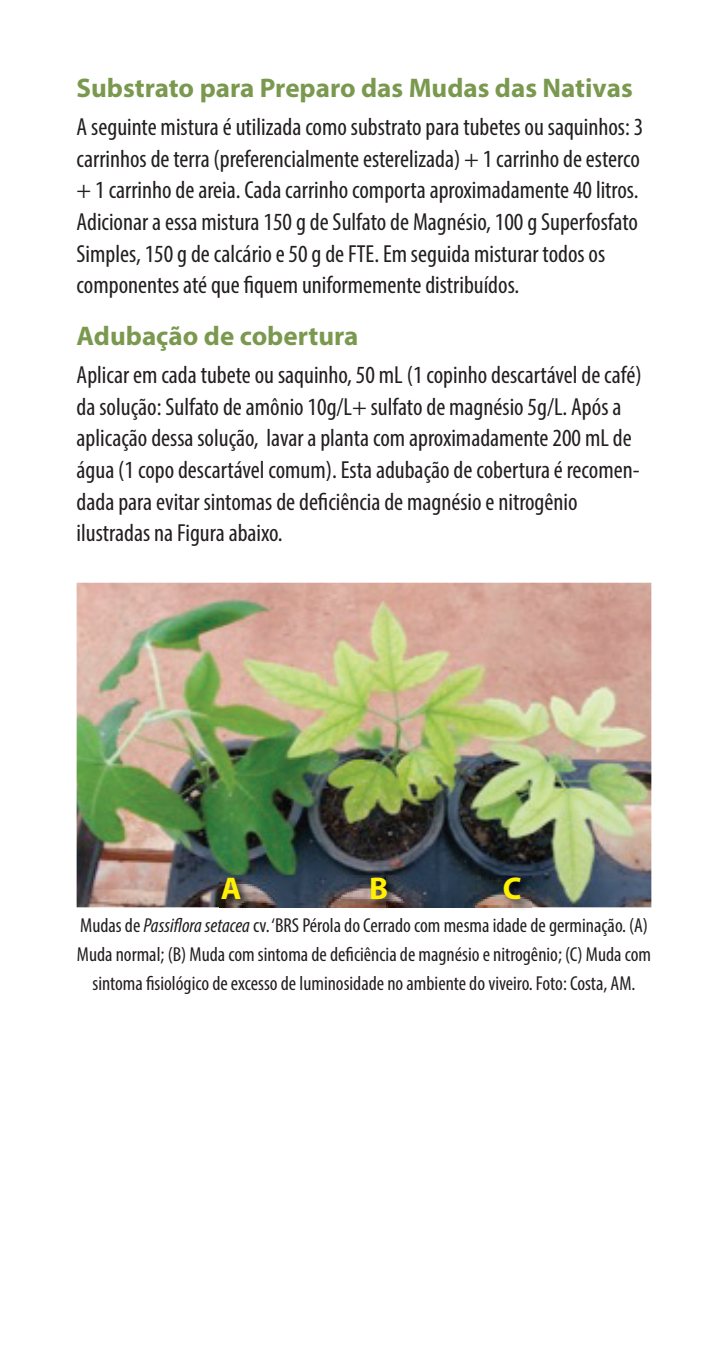
<style>
.page{position:relative;width:728px;height:1365px;background:#fff}
.page>*{position:absolute;margin:0;border:0;box-sizing:border-box;transform-origin:0 0}
.t1{font:700 31.5px "Myriad Pro";color:#fff101}
.t2{font:700 27px "Myriad Pro";color:#7a994f}
.t3{font:condensed 24.75px/31.7px "Myriad Pro";color:#231f20}
.t4{font:condensed 20.25px/29.2px "Myriad Pro";color:#231f20;text-align:center}
.s1{font-style:italic}
</style>
<div class="page">
<img style="left:77px;top:583px;width:574px;height:324px">
<img style="left:219px;top:875px;width:312px;height:34px">
<p class="t2" style="left:77px;top:70px;width:557px">Substrato para Preparo das Mudas das Nativas</p>
<p class="t3" style="left:77px;top:111px;width:567px">A seguinte mistura é utilizada como substrato para tubetes ou saquinhos: 3 carrinhos de terra (preferencialmente esterelizada) + 1 carrinho de esterco + 1 carrinho de areia. Cada carrinho comporta aproximadamente 40 litros.<br>Adicionar a essa mistura 150 g de Sulfato de Magnésio, 100 g Superfosfato Simples, 150 g de calcário e 50 g de FTE. Em seguida misturar todos os componentes até que fiquem uniformemente distribuídos.</p>
<p class="t2" style="left:77px;top:318px;width:283px">Adubação de cobertura</p>
<p class="t3" style="left:77px;top:358px;width:566px">Aplicar em cada tubete ou saquinho, 50 mL (1 copinho descartável de café) da solução: Sulfato de amônio 10g/L+ sulfato de magnésio 5g/L. Após a aplicação dessa solução, lavar a planta com aproximadamente 200 mL de água (1 copo descartável comum). Esta adubação de cobertura é recomen&shy;dada para evitar sintomas de deficiência de magnésio e nitrogênio ilustradas na Figura abaixo.</p>
<p class="t1" style="left:221px;top:868px;width:22px">A</p>
<p class="t1" style="left:369px;top:868px;width:21px">B</p>
<p class="t1" style="left:502px;top:868px;width:20px">C</p>
<p class="t4" style="left:77px;top:910px;width:575px">Mudas de <span class="s1">Passiflora setacea</span> cv. ‘BRS Pérola do Cerrado com mesma idade de germinação. (A)<br>Muda normal; (B) Muda com sintoma de deficiência de magnésio e nitrogênio; (C) Muda com sintoma fisiológico de excesso de luminosidade no ambiente do viveiro. Foto: Costa, AM.</p>
</div>
